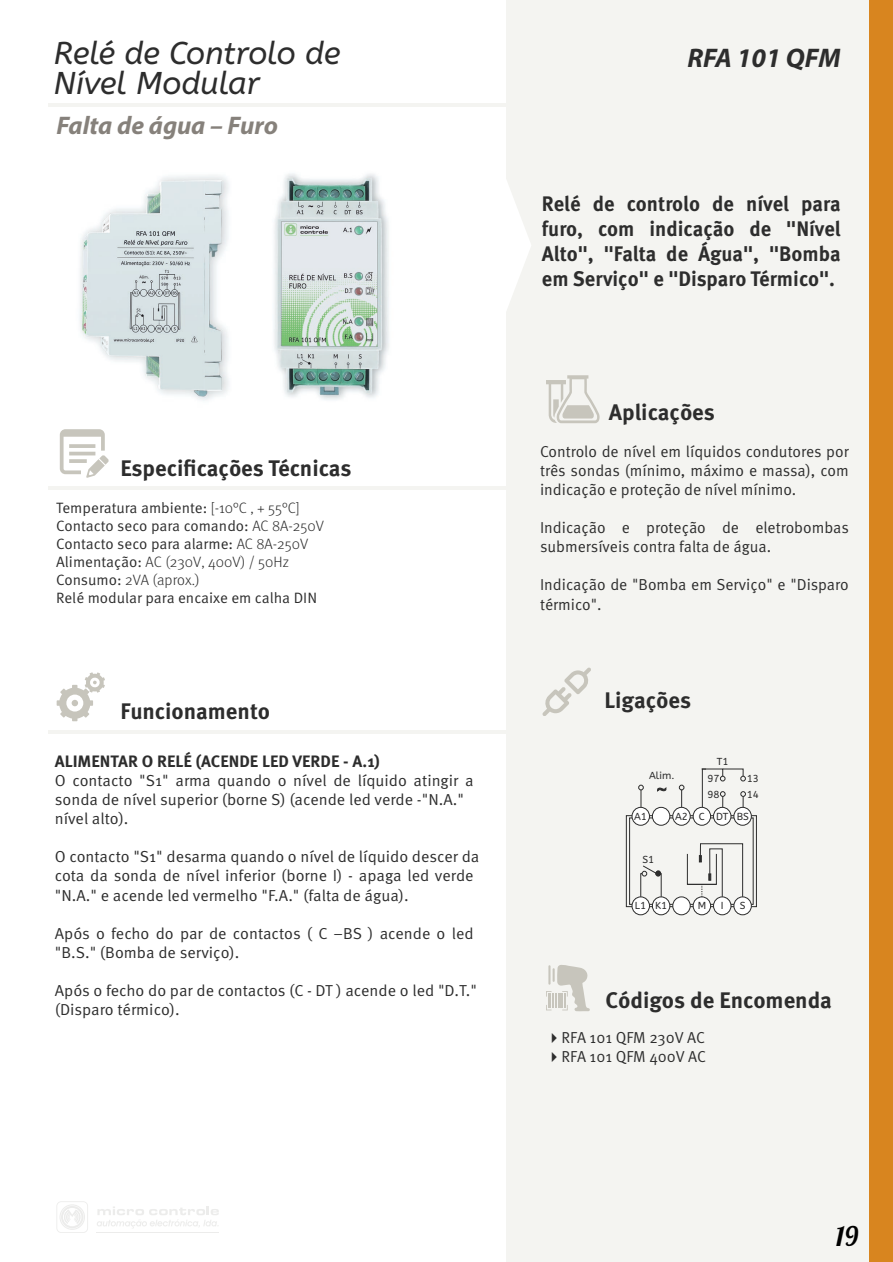
<style>
.page{position:relative;width:893px;height:1262px;background:#fff}
.page>*{position:absolute;margin:0;border:0;box-sizing:border-box;transform-origin:0 0}
.t1{font:italic 31.5px/30px "A Bee Zee";color:#2d2d2d}
.t2{font:italic 700 27px "Myriad Pro";color:#2d2d2d}
.t3{font:27px "Lobster 1.3";color:#000}
.t4{font:italic 700 25.5px "Myriad Pro";color:#86817b}
.t5{font:700 22.5px "Meta Pro";color:#2d2d2d}
.t6{font:700 21px/25.2px "Meta Pro";color:#2d2d2d;text-align:justify}
.t7{font:700 16.5px "Meta Pro";color:#2d2d2d}
.t8{font:15.9px/19px "Meta Pro";color:#2d2d2d}
.t9{font:15px/18px "Meta Pro";color:#2d2d2d}
.t10{font:10.2px "A Bee Zee";color:#2d2d2d}
.s1{font-weight:300}
</style>
<div class="page">
<div style="left:506px;top:0;width:365px;height:1262px;background:#f4f4f1"></div>
<hr style="left:48px;top:103px;width:458px;height:4px;background:#f4f4f1">
<hr style="left:48px;top:486px;width:458px;height:3px;background:#d3d3ca">
<hr style="left:48px;top:730px;width:458px;height:4px;background:#f4f4f1">
<svg style="left:97px;top:1206px;width:122px;height:22px"></svg>
<hr style="left:96px;top:1232px;width:123px;height:1px;background:#b5b5b1">
<svg style="left:56px;top:1201px;width:32px;height:31px"></svg>
<div style="left:869px;top:0;width:23px;height:1262px;background:#d8851f"></div>
<svg style="left:506px;top:180px;width:25px;height:130px"></svg>
<svg style="left:638px;top:784px;width:5px;height:23px"></svg>
<svg style="left:679px;top:784px;width:5px;height:23px"></svg>
<svg style="left:657px;top:787px;width:10px;height:5px"></svg>
<div style="left:629px;top:817px;width:124px;height:87px;border:1px solid #2d2d2d"></div>
<div style="left:626px;top:815px;width:130px;height:92px;border:1px solid #2d2d2d"></div>
<svg style="left:640px;top:865px;width:22px;height:31px"></svg>
<svg style="left:686px;top:843px;width:57px;height:53px"></svg>
<svg style="left:701px;top:768px;width:44px;height:39px"></svg>
<div style="left:713px;top:897px;width:18px;height:17px;background:#fff;border-radius:50%"></div>
<div style="left:713px;top:896px;width:18px;height:19px;border:1px solid #2d2d2d;border-radius:50%"></div>
<div style="left:733px;top:897px;width:18px;height:17px;background:#fff;border-radius:50%"></div>
<div style="left:733px;top:896px;width:18px;height:19px;border:1px solid #2d2d2d;border-radius:50%"></div>
<div style="left:693px;top:897px;width:17px;height:17px;background:#fff;border-radius:50%"></div>
<div style="left:692px;top:896px;width:19px;height:19px;border:1px solid #2d2d2d;border-radius:50%"></div>
<div style="left:672px;top:897px;width:18px;height:17px;background:#fff;border-radius:50%"></div>
<div style="left:672px;top:896px;width:18px;height:19px;border:1px solid #2d2d2d;border-radius:50%"></div>
<div style="left:652px;top:897px;width:17px;height:17px;background:#fff;border-radius:50%"></div>
<div style="left:652px;top:896px;width:18px;height:19px;border:1px solid #2d2d2d;border-radius:50%"></div>
<div style="left:632px;top:897px;width:17px;height:17px;background:#fff;border-radius:50%"></div>
<div style="left:631px;top:896px;width:19px;height:19px;border:1px solid #2d2d2d;border-radius:50%"></div>
<div style="left:733px;top:807px;width:18px;height:18px;background:#fff;border-radius:50%"></div>
<div style="left:733px;top:807px;width:18px;height:18px;border:1px solid #2d2d2d;border-radius:50%"></div>
<div style="left:713px;top:807px;width:18px;height:18px;background:#fff;border-radius:50%"></div>
<div style="left:713px;top:807px;width:18px;height:18px;border:1px solid #2d2d2d;border-radius:50%"></div>
<div style="left:693px;top:807px;width:17px;height:18px;background:#fff;border-radius:50%"></div>
<div style="left:692px;top:807px;width:19px;height:18px;border:1px solid #2d2d2d;border-radius:50%"></div>
<div style="left:672px;top:807px;width:18px;height:18px;background:#fff;border-radius:50%"></div>
<div style="left:672px;top:807px;width:18px;height:18px;border:1px solid #2d2d2d;border-radius:50%"></div>
<div style="left:652px;top:807px;width:17px;height:18px;background:#fff;border-radius:50%"></div>
<div style="left:652px;top:807px;width:18px;height:18px;border:1px solid #2d2d2d;border-radius:50%"></div>
<div style="left:632px;top:807px;width:17px;height:18px;background:#fff;border-radius:50%"></div>
<div style="left:631px;top:807px;width:19px;height:18px;border:1px solid #2d2d2d;border-radius:50%"></div>
<img style="left:79px;top:173px;width:310px;height:228px">
<svg style="left:57px;top:672px;width:48px;height:49px"></svg>
<svg style="left:546px;top:375px;width:54px;height:48px"></svg>
<svg style="left:542px;top:667px;width:49px;height:49px"></svg>
<svg style="left:60px;top:429px;width:49px;height:49px"></svg>
<svg style="left:546px;top:965px;width:44px;height:46px"></svg>
<h1 class="t1" style="left:54px;top:39px;width:288px">Relé de Controlo de<br>Nível Modular</h1>
<h3 class="t4" style="left:56px;top:109px;width:223px">Falta de água – Furo</h3>
<h3 class="t5" style="left:120px;top:453px;width:233px">Especificações Técnicas</h3>
<p class="t9" style="left:56px;top:499px;width:269px">Temperatura ambiente: <span class="s1">[-10°C , + 55°C] </span>Contacto seco para comando: <span class="s1">AC 8A-250V </span>Contacto seco para alarme: <span class="s1">AC 8A-250V </span>Alimentação: <span class="s1">AC (230V, 400V) / 50Hz </span>Consumo: <span class="s1">2VA (aprox.)<br></span>Relé modular para encaixe em calha DIN</p>
<h3 class="t5" style="left:121px;top:697px;width:151px">Funcionamento</h3>
<p class="t7" style="left:55px;top:750px;width:327px">ALIMENTAR O RELÉ (ACENDE LED VERDE - A.1)</p>
<p class="t8" style="left:55px;top:771px;width:420px">O contacto "S1" arma quando o nível de líquido atingir a sonda de nível superior (borne S) (acende led verde -"N.A." nível alto).</p>
<p class="t8" style="left:55px;top:847px;width:426px">O contacto "S1" desarma quando o nível de líquido descer da cota da sonda de nível inferior (borne I) - apaga led verde "N.A." e acende led vermelho "F.A." (falta de água).</p>
<p class="t8" style="left:55px;top:924px;width:420px">Após o fecho do par de contactos ( C –BS ) acende o led "B.S." (Bomba de serviço).</p>
<p class="t8" style="left:55px;top:981px;width:424px">Após o fecho do par de contactos (C - DT ) acende o led "D.T." (Disparo térmico).</p>
<h2 class="t2" style="left:687px;top:41px;width:155px">RFA 101 QFM</h2>
<h3 class="t6" style="left:542px;top:192px;width:300px">Relé de controlo de nível para furo, com indicação de "Nível Alto", "Falta de Água", "Bomba em Serviço" e "Disparo Térmico".</h3>
<h3 class="t5" style="left:609px;top:398px;width:107px">Aplicações</h3>
<p class="t8" style="left:540px;top:442px;width:310px;text-align:justify">Controlo de nível em líquidos condutores por três sondas (mínimo, máximo e massa), com indicação e proteção de nível mínimo.</p>
<p class="t8" style="left:540px;top:518px;width:310px">Indicação e proteção de eletrobombas submersíveis contra falta de água.</p>
<p class="t8" style="left:540px;top:576px;width:310px">Indicação de "Bomba em Serviço" e "Disparo térmico".</p>
<h3 class="t5" style="left:604px;top:685px;width:88px">Ligações</h3>
<p class="t10" style="left:649px;top:770px;width:27px">Alim.</p>
<p class="t10" style="left:634px;top:810px;width:14px">A1</p>
<p class="t10" style="left:675px;top:810px;width:14px">A2</p>
<p class="t10" style="left:717px;top:756px;width:13px">T1</p>
<p class="t10" style="left:707px;top:772px;width:14px">97</p>
<p class="t10" style="left:746px;top:772px;width:14px">13</p>
<p class="t10" style="left:707px;top:788px;width:14px">98</p>
<p class="t10" style="left:746px;top:788px;width:14px">14</p>
<p class="t10" style="left:699px;top:810px;width:51px">C DT BS</p>
<p class="t10" style="left:642px;top:853px;width:13px">S1</p>
<p class="t10" style="left:635px;top:900px;width:34px">L1 K1</p>
<p class="t10" style="left:697px;top:900px;width:10px">M</p>
<p class="t10" style="left:720px;top:900px;width:4px">I</p>
<p class="t10" style="left:739px;top:900px;width:7px">S</p>
<h3 class="t5" style="left:605px;top:986px;width:228px">Códigos de Encomenda</h3>
<p class="t8" style="left:546px;top:1028px;width:160px">✔RFA 101 QFM 230V AC</p>
<p class="t8" style="left:546px;top:1047px;width:161px">✔RFA 101 QFM 400V AC</p>
<h2 class="t3" style="left:835px;top:1218px;width:24px">19</h2>
</div>
